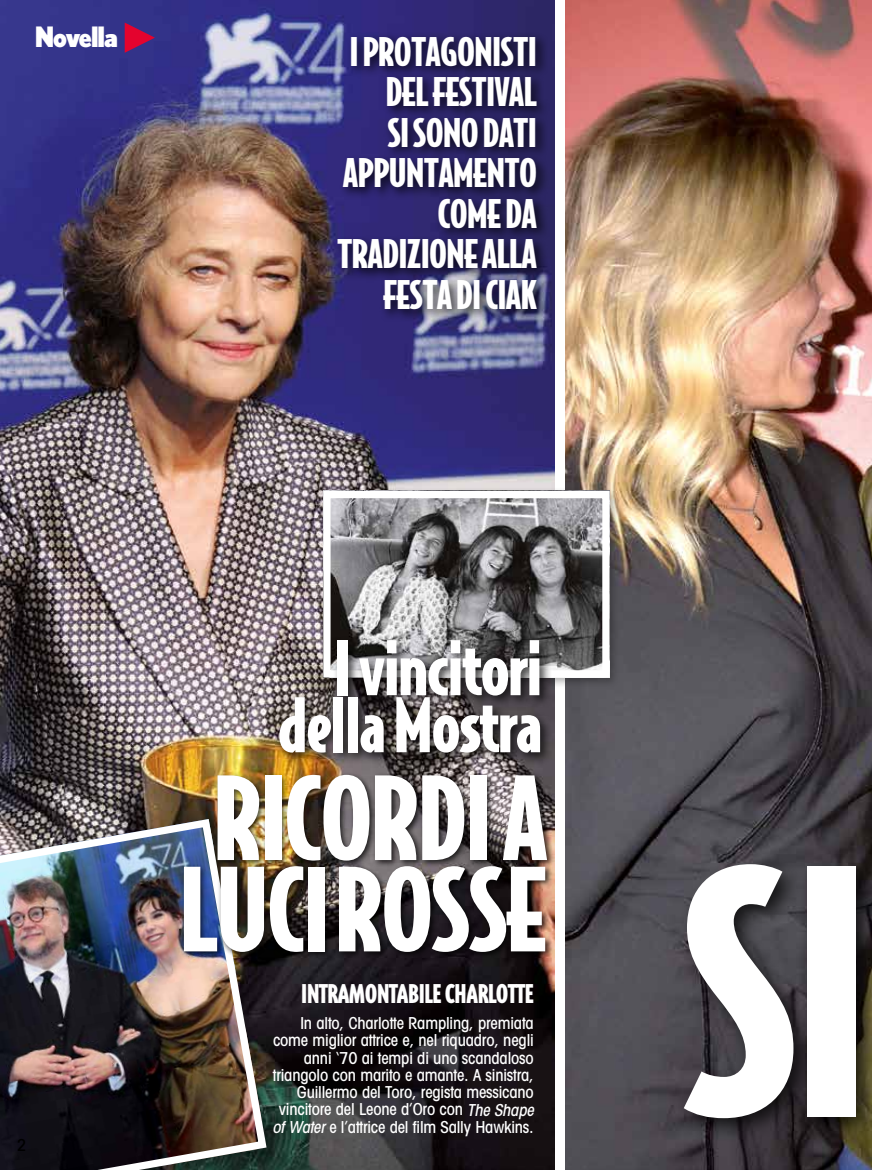
<style>
.page{position:relative;width:872px;height:1170px;background:#fff}
.page>*{position:absolute;margin:0;border:0;box-sizing:border-box;transform-origin:0 0}
.t1{font:900 324.6px "Bodega Sans";color:#fff}
.t2{font:900 109.65px/91.3px "Bodega Sans";letter-spacing:-.025em;color:#fff;text-align:center}
.t3{font:900 71.25px/57px "Bodega Sans";letter-spacing:-.025em;color:#fff;text-align:right}
.t4{font:900 37.5px/40.5px "Bodega Sans";letter-spacing:-.025em;color:#fff;text-align:right}
.t5{font:900 31.5px "Triplex Cond";letter-spacing:-.01em;color:#fff}
.t6{font:900 28.05px "Nobel";letter-spacing:-.05em;color:#fff;scale:.86 1}
.t7{font:500 condensed 16.5px/17.2px "Avant Garde";letter-spacing:-.01em;color:#fff;text-align:right}
.t8{font:500 condensed 16.5px "Avant Garde";color:#000}
.s1{font-style:italic}
</style>
<div class="page">
<img style="left:0;top:0;width:554px;height:1169px">
<img style="left:0;top:814px;width:271px;height:355px">
<div style="left:333px;top:32px;width:217px;height:290px;background:#000;opacity:.75"></div>
<img style="left:565px;top:0;width:307px;height:1169px">
<div style="left:319px;top:487px;width:301px;height:201px;background:#000;opacity:.3"></div>
<img style="left:331px;top:499px;width:270px;height:170px">
<div style="left:323px;top:491px;width:286px;height:186px;border:7px solid #fff"></div>
<div style="left:274px;top:635px;width:279px;height:130px;background:#000;opacity:.75"></div>
<div style="left:180px;top:771px;width:375px;height:188px;background:#000;opacity:.75"></div>
<div style="left:676px;top:584px;width:196px;height:558px;background:#000;opacity:.75"></div>
<svg style="left:125px;top:23px;width:30px;height:30px"></svg>
<h3 class="t6" style="left:35px;top:20px;width:98px">Novella</h3>
<h3 class="t4" style="left:337px;top:29px;width:201px">I PROTAGONISTI<br>DEL FESTIVAL<br>SI SONO DATI<br>APPUNTAMENTO<br>COME DA<br>TRADIZIONE ALLA<br>FESTA DI CIAK</h3>
<p class="t8" style="left:17px;top:1134px;width:11px">2</p>
<h3 class="t3" style="left:278px;top:636px;width:266px">I vincitori della Mostra</h3>
<h2 class="t2" style="left:179px;top:767px;width:370px">RICORDI A<br>LUCI ROSSE</h2>
<h3 class="t5" style="left:301px;top:978px;width:234px">INTRAMONTABILE CHARLOTTE</h3>
<p class="t7" style="left:272px;top:1014px;width:266px">In alto, Charlotte Rampling, premiata come miglior attrice e, nel riquadro, negli anni ‘70 ai tempi di uno scandaloso triangolo con marito e amante. A sinistra, Guillermo del Toro, regista messicano vincitore del Leone d’Oro con <span class="s1">The Shape ofWater</span>e l’attrice del film Sally Hawkins.</p>
<h1 class="t1" style="left:681px;top:773px;width:192px">SI</h1>
</div>
